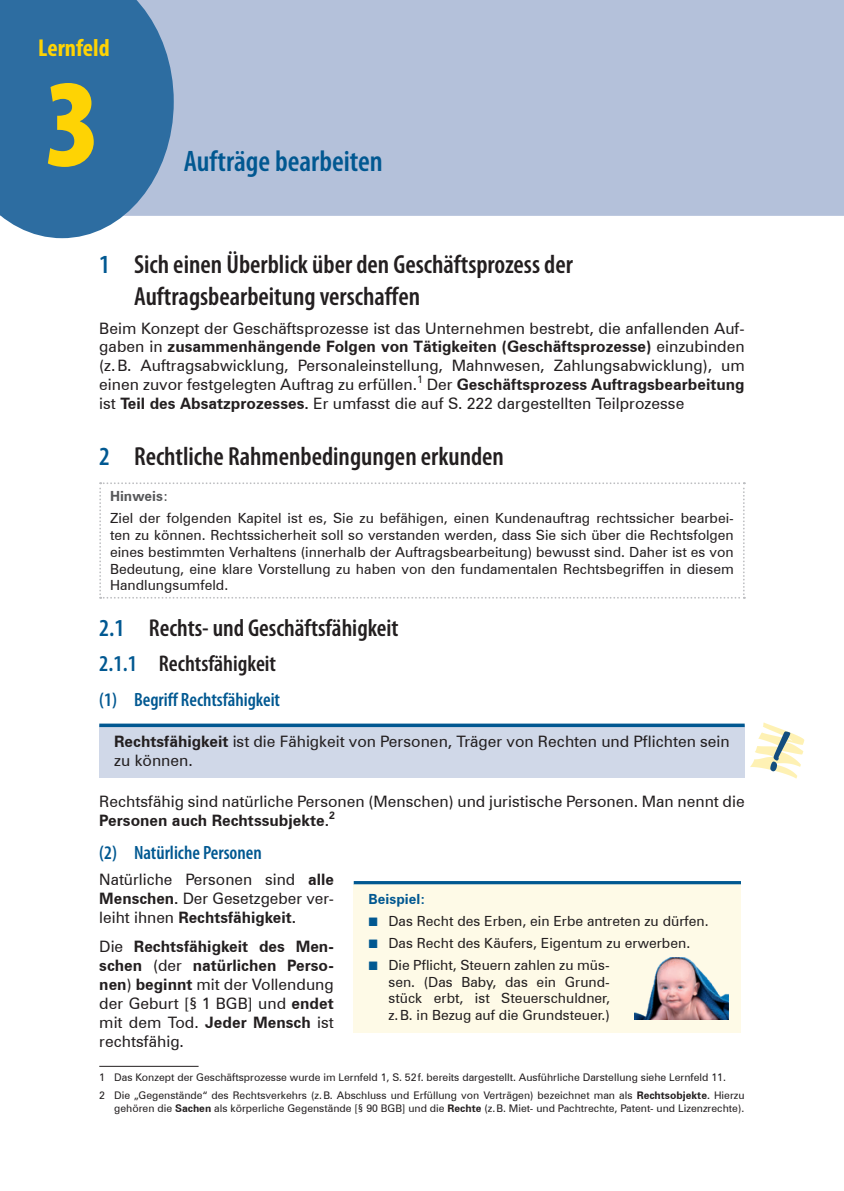
<style>
.page{position:relative;width:844px;height:1191px;background:#fff}
.page>*{position:absolute;margin:0;border:0;box-sizing:border-box;transform-origin:0 0}
.t1{font:900 condensed 126px "Myriad Pro";color:#fed304}
.Lernfeld{font:600 condensed 29.75px "Myriad Pro";color:#015891}
.t2{font:600 condensed 26.25px/31.5px "Myriad Pro";color:#231f20}
.t3{font:600 condensed 24.5px "Myriad Pro";color:#231f20}
.Lernfeld-Text{font:700 condensed 24.5px "Myriad Pro";color:#fed304}
.t4{font:600 condensed 22.75px "Myriad Pro";color:#231f20}
.t5{font:600 condensed 19.25px "Myriad Pro";color:#015891}
.Fließtext{font:15.75px/18.9px "Zurich BT";color:#231f20;text-align:justify}
.Fließtext-2{font:700 15.75px/18.9px "Zurich BT";color:#231f20;text-align:justify}
.Merke-Text{font:15.75px/18.9px "Zurich BT";color:#231f20}
.Fliesßtext-8_pt{font:14px/16.8px "Zurich BT";color:#231f20;text-align:justify}
.Beispiel{font:700 14px "Zurich BT";color:#015891}
.Fliesßtext-8_pt-2{font:700 14px "Zurich BT";color:#57585a}
.Fußnote{font:10.5px/12.6px "Zurich BT";color:#231f20;text-align:right}
.s1{color:#015891}
.s2{font-weight:700}
.s3{font-weight:400}
.s4{font-family:"Uni Math";font-size:12.25px;color:#015891}
</style>
<div class="page">
<div style="left:0;top:0;width:843px;height:216px;background:#b4c1da"></div>
<svg style="left:99px;top:482px;width:645px;height:116px"></svg>
<div style="left:99px;top:725px;width:645px;height:53px;background:#d0d8e8"></div>
<svg style="left:99px;top:723px;width:645px;height:4px;background:#2670a1"></svg>
<hr style="left:99px;top:1066px;width:99px;height:1px;background:#231f20">
<svg style="left:750px;top:722px;width:54px;height:56px"></svg>
<div style="left:353px;top:884px;width:387px;height:148px;background:#fefae7"></div>
<hr style="left:353px;top:881px;width:387px;height:3px;background:#015891">
<img style="left:634px;top:957px;width:94px;height:62px">
<svg style="left:0;top:0;width:174px;height:238px;background:#4079a9"></svg>
<p class="Lernfeld-Text" style="left:38px;top:34px;width:73px">Lernfeld</p>
<p class="t1" style="left:45px;top:54px;width:57px">3</p>
<p class="Lernfeld" style="left:184px;top:145px;width:200px">Aufträge bearbeiten</p>
<p class="t2" style="left:134px;top:249px;width:440px;text-indent:-35px"><span class="s1">1</span> Sich einen Überblick über den Geschäftsprozess der<br>Auftragsbearbeitung verschaffen</p>
<p class="Fließtext" style="left:99px;top:318px;width:646px">Beim Konzept der Geschäftsprozesse ist das Unternehmen bestrebt, die anfallenden Auf&shy;gaben in <span class="s2">zusammenhängende Folgen von Tätigkeiten (Geschäftsprozesse)</span> einzubinden (z.B. Auftragsabwicklung, Personaleinstellung, Mahnwesen, Zahlungsabwicklung), um einen zuvor festgelegten Auftrag zu erfüllen.<sup>1</sup> Der <span class="s2">Geschäftsprozess Auftragsbearbeitung </span>ist <span class="s2">Teil des Absatzprozesses.</span> Er umfasst die auf S. 222 dargestellten Teilprozesse</p>
<p class="t2" style="left:99px;top:441px;width:406px"><span class="s1">2</span> Rechtliche Rahmenbedingungen erkunden</p>
<p class="Fliesßtext-8_pt-2" style="left:110px;top:488px;width:60px">Hinweis<span class="s3">:</span></p>
<p class="Fliesßtext-8_pt" style="left:110px;top:509px;width:625px">Ziel der folgenden Kapitel ist es, Sie zu befähigen, einen Kundenauftrag rechtssicher bearbei&shy;ten zu können. Rechtssicherheit soll so verstanden werden, dass Sie sich über die Rechtsfolgen eines bestimmten Verhaltens (innerhalb der Auftragsbearbeitung) bewusst sind. Daher ist es von Bedeutung, eine klare Vorstellung zu haben von den fundamentalen Rechtsbegriffen in diesem Handlungsumfeld.</p>
<p class="t3" style="left:99px;top:614px;width:301px"><span class="s1">2.1</span> Rechts- und Geschäftsfähigkeit</p>
<p class="t4" style="left:99px;top:650px;width:178px"><span class="s1">2.1.1</span> Rechtsfähigkeit</p>
<p class="t5" style="left:99px;top:689px;width:182px">(1) Begriff Rechtsfähigkeit</p>
<p class="Merke-Text" style="left:114px;top:732px;width:617px"><span class="s2">Rechtsfähigkeit</span> ist die Fähigkeit von Personen, Träger von Rechten und Pflichten sein zu können.</p>
<p class="Fließtext" style="left:99px;top:792px;width:646px">Rechtsfähig sind natürliche Personen (Menschen) und juristische Personen. Man nennt die<br><span class="s2">Personen auch Rechtssubjekte.</span><sup>2</sup></p>
<p class="t5" style="left:99px;top:842px;width:164px">(2) Natürliche Personen</p>
<p class="Fließtext" style="left:99px;top:870px;width:236px">Natürliche Personen sind <span class="s2">alle Menschen.</span> Der Gesetzgeber ver&shy;leiht ihnen <span class="s2">Rechtsfähigkeit.</span></p>
<p class="Fließtext-2" style="left:99px;top:936px;width:236px"><span class="s3">Die</span> Rechtsfähigkeit des Men&shy;schen <span class="s3">(der</span> natürlichen Perso&shy;nen<span class="s3">)</span> beginnt <span class="s3">mit der Vollendung der Geburt [§ 1 BGB] und</span> endet <span class="s3">mit dem Tod.</span> Jeder Mensch <span class="s3">ist rechtsfähig.</span></p>
<p class="Fußnote" style="left:99px;top:1071px;width:628px">1 Das Konzept der Geschäftsprozesse wurde im Lernfeld 1, S. 52f. bereits dargestellt. Ausführliche Darstellung siehe Lernfeld 11.</p>
<p class="Fußnote" style="left:99px;top:1088px;width:646px">2 Die „Gegenstände“ des Rechtsverkehrs (z.B. Abschluss und Erfüllung von Verträgen) bezeichnet man als <span class="s2">Rechtsobjekte.</span> Hierzu gehören die <span class="s2">Sachen</span> als körperliche Gegenstände [§ 90 BGB] und die <span class="s2">Rechte</span> (z.B. Miet- und Pachtrechte, Patent- und Lizenzrechte).</p>
<p class="Beispiel" style="left:368px;top:891px;width:58px">Beispiel:</p>
<p class="Fliesßtext-8_pt" style="left:368px;top:912px;width:341px"><span class="s4">■</span> Das Recht des Erben, ein Erbe antreten zu dürfen.</p>
<p class="Fliesßtext-8_pt" style="left:368px;top:934px;width:323px"><span class="s4">■</span> Das Recht des Käufers, Eigentum zu erwerben.</p>
<p class="Fliesßtext-8_pt" style="left:388px;top:956px;width:223px;text-indent:-20px"><span class="s4">■</span> Die Pflicht, Steuern zahlen zu müs&shy;sen. (Das Baby, das ein Grund&shy;stück erbt, ist Steuerschuldner, z.B. in Bezug auf die Grundsteuer.)</p>
</div>
